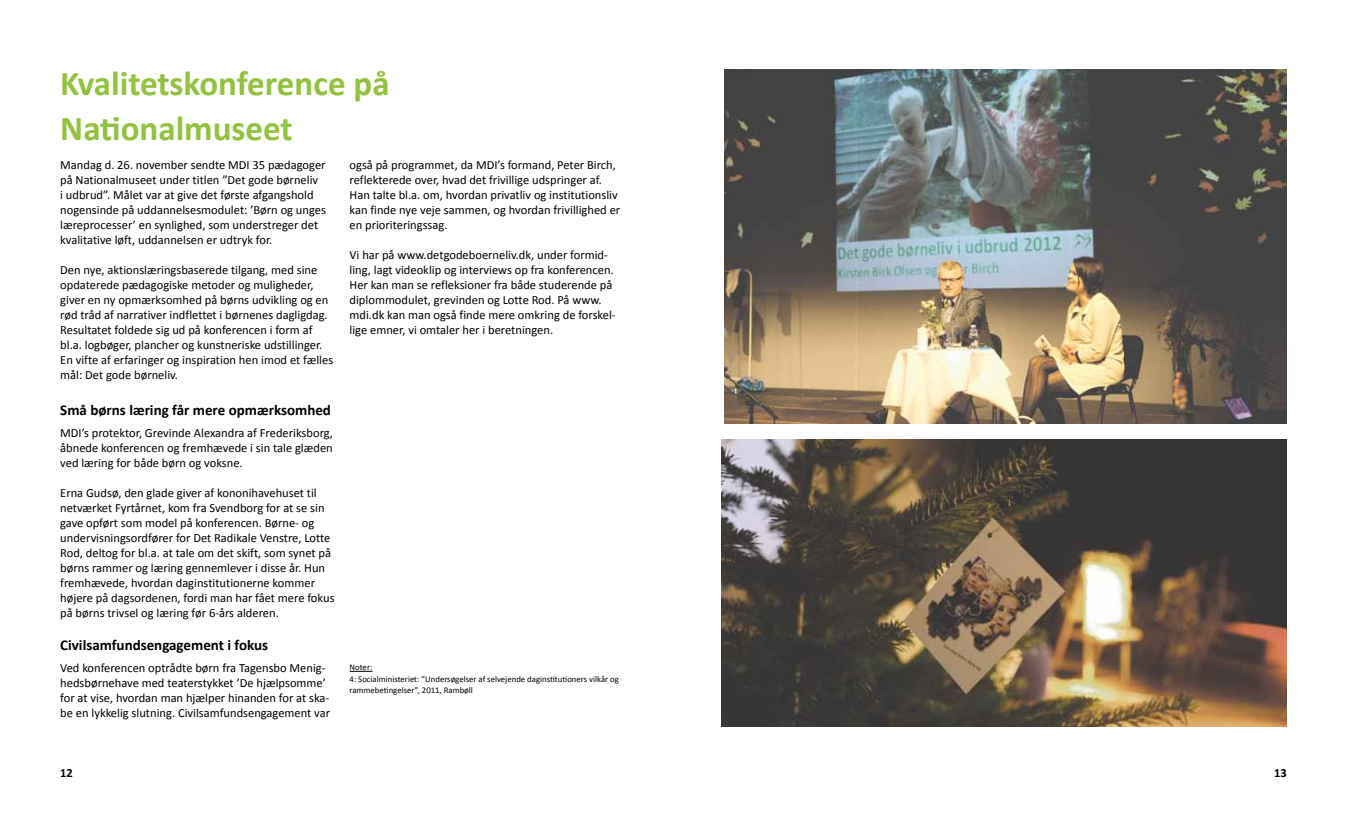
<style>
.page{position:relative;width:1347px;height:833px;background:#fff}
.page>*{position:absolute;margin:0;border:0;box-sizing:border-box;transform-origin:0 0}
.t1{font:700 35px/45px "Calibri";color:#93c23e}
.t2{font:700 15px "Calibri";color:#000}
.t3{font:12.5px/15px "Calibri";color:#000}
.t4{font:700 12.5px "Calibri";color:#000}
.t5{font:8.75px/11.2px "Calibri";color:#000}
</style>
<div class="page">
<img style="left:724px;top:70px;width:562px;height:353px">
<img style="left:721px;top:439px;width:565px;height:287px">
<svg style="left:349px;top:671px;width:23px;height:1px"></svg>
<h1 class="t1" style="left:60px;top:61px;width:331px">Kvalitetskonference på<br>Nationalmuseet</h1>
<p class="t3" style="left:60px;top:157px;width:267px">Mandag d. 26. november sendte MDI 35 pædagoger på Nationalmuseet under titlen ”Det gode børneliv<br>i udbrud”. Målet var at give det første afgangshold nogensinde på uddannelsesmodulet: ’Børn og unges læreprocesser’ en synlighed, som understreger det kvalitative løft, uddannelsen er udtryk for.</p>
<p class="t3" style="left:60px;top:262px;width:274px">Den nye, aktionslæringsbaserede tilgang, med sine opdaterede pædagogiske metoder og muligheder, giver en ny opmærksomhed på børns udvikling og en rød tråd af narrativer indflettet i børnenes dagligdag.<br>Resultatet foldede sig ud på konferencen i form af bl.a. logbøger, plancher og kunstneriske udstillinger.<br>En vifte af erfaringer og inspiration hen imod et fælles mål: Det gode børneliv.</p>
<p class="t2" style="left:60px;top:400px;width:272px">Små børns læring får mere opmærksomhed</p>
<p class="t3" style="left:60px;top:425px;width:274px;text-align:justify">MDI’s protektor, Grevinde Alexandra af Frederiksborg, åbnede konferencen og fremhævede i sin tale glæden ved læring for både børn og voksne.</p>
<p class="t3" style="left:60px;top:485px;width:276px">Erna Gudsø, den glade giver af kononihavehuset til netværket Fyrtårnet, kom fra Svendborg for at se sin gave opført som model på konferencen. Børne- og undervisningsordfører for Det Radikale Venstre, Lotte Rod, deltog for bl.a. at tale om det skift, som synet på børns rammer og læring gennemlever i disse år. Hun fremhævede, hvordan daginstitutionerne kommer højere på dagsordenen, fordi man har fået mere fokus på børns trivsel og læring før 6-års alderen.</p>
<p class="t2" style="left:60px;top:635px;width:209px">Civilsamfundsengagement i fokus</p>
<p class="t3" style="left:60px;top:660px;width:271px">Ved konferencen optrådte børn fra Tagensbo Menig&shy;hedsbørnehave med teaterstykket ’De hjælpsomme’ for at vise, hvordan man hjælper hinanden for at ska&shy;be en lykkelig slutning. Civilsamfundsengagement var</p>
<p class="t3" style="left:349px;top:157px;width:272px">også på programmet, da MDI’s formand, Peter Birch, reflekterede over, hvad det frivillige udspringer af.<br>Han talte bl.a. om, hvordan privatliv og institutionsliv kan finde nye veje sammen, og hvordan frivillighed er en prioriteringssag.</p>
<p class="t3" style="left:349px;top:247px;width:268px">Vi har på www.detgodeboerneliv.dk, under formid&shy;ling, lagt videoklip og interviews op fra konferencen.<br>Her kan man se refleksioner fra både studerende på diplommodulet, grevinden og Lotte Rod. På www. mdi.dk kan man også finde mere omkring de forskel&shy;lige emner, vi omtaler her i beretningen.</p>
<p class="t5" style="left:349px;top:662px;width:271px">Noter:<br>4: Socialministeriet: ”Undersøgelser af selvejende daginstitutioners vilkår og rammebetingelser”, 2011, Rambøll</p>
<p class="t4" style="left:60px;top:765px;width:14px">12</p>
<p class="t4" style="left:1274px;top:765px;width:14px">13</p>
</div>
